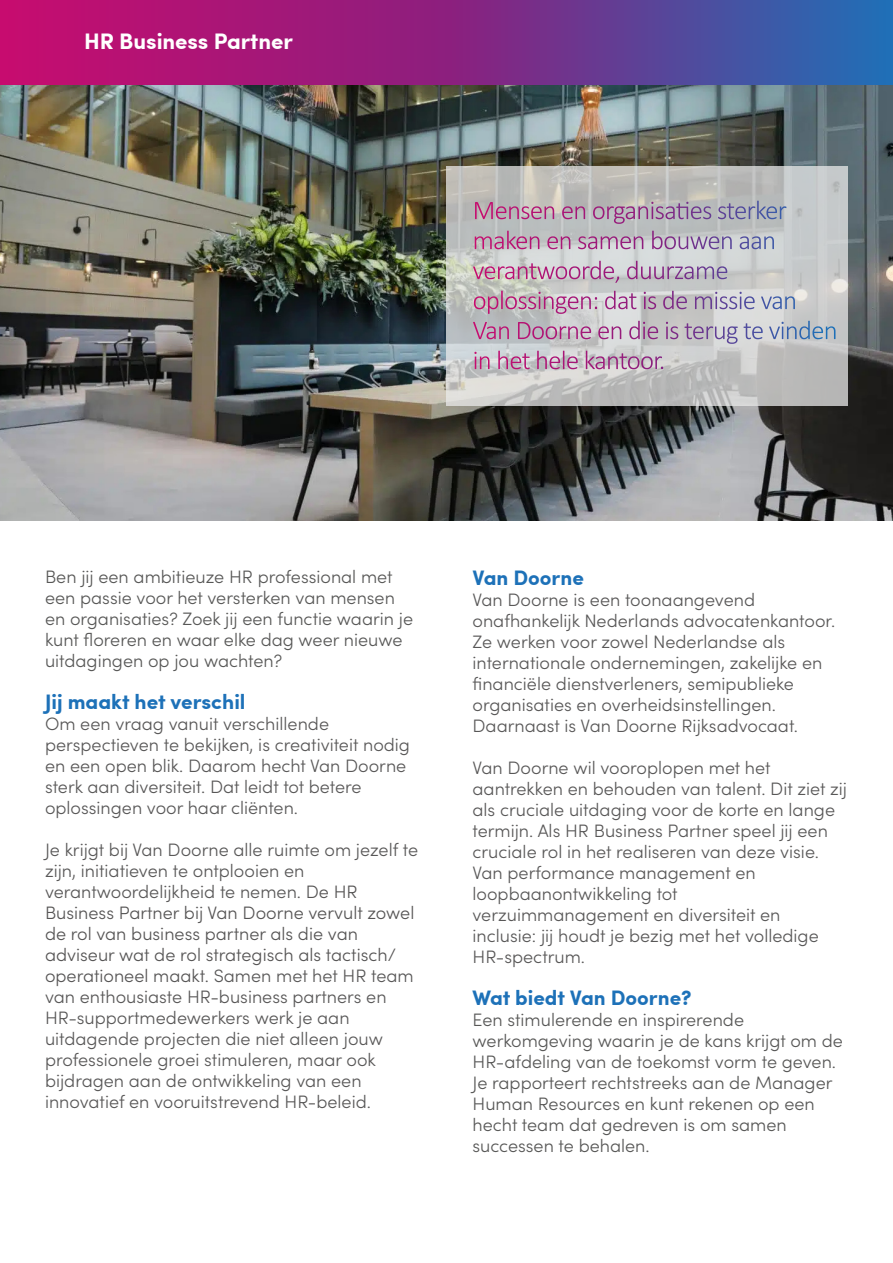
<style>
.page{position:relative;width:893px;height:1263px;background:#fff}
.page>*{position:absolute;margin:0;border:0;box-sizing:border-box;transform-origin:0 0}
.t1{font:700 22.5px "Sofia Pro";letter-spacing:-.005em;color:#fff}
.t2{font:700 21px "Sofia Pro";color:#1d71b8}
.t3{font:300 18px/21px "Sofia Pro";color:#585757}
.t4{font:300 18px/21px "Sofia Pro";color:#575756}
.s1{color:#555454}
</style>
<div class="page">
<svg style="left:0;top:0;width:893px;height:85px"></svg>
<img style="left:0;top:85px;width:893px;height:435px">
<div style="left:446px;top:166px;width:401px;height:239px;background:#ebebeb;opacity:.75"></div>
<svg style="left:475px;top:202px;width:79px;height:17px"></svg>
<svg style="left:562px;top:206px;width:23px;height:13px"></svg>
<svg style="left:593px;top:202px;width:118px;height:22px"></svg>
<svg style="left:718px;top:201px;width:68px;height:18px"></svg>
<svg style="left:475px;top:231px;width:64px;height:18px"></svg>
<svg style="left:547px;top:236px;width:23px;height:13px"></svg>
<svg style="left:578px;top:236px;width:65px;height:13px"></svg>
<svg style="left:652px;top:231px;width:80px;height:18px"></svg>
<svg style="left:740px;top:236px;width:34px;height:13px"></svg>
<svg style="left:473px;top:261px;width:146px;height:22px"></svg>
<svg style="left:627px;top:261px;width:100px;height:18px"></svg>
<svg style="left:474px;top:291px;width:123px;height:23px"></svg>
<svg style="left:605px;top:291px;width:31px;height:18px"></svg>
<svg style="left:644px;top:292px;width:12px;height:17px"></svg>
<svg style="left:663px;top:291px;width:24px;height:18px"></svg>
<svg style="left:695px;top:292px;width:60px;height:17px"></svg>
<svg style="left:761px;top:296px;width:34px;height:13px"></svg>
<svg style="left:473px;top:322px;width:36px;height:17px"></svg>
<svg style="left:518px;top:322px;width:73px;height:17px"></svg>
<svg style="left:598px;top:326px;width:23px;height:13px"></svg>
<svg style="left:629px;top:321px;width:29px;height:18px"></svg>
<svg style="left:666px;top:322px;width:12px;height:17px"></svg>
<svg style="left:684px;top:323px;width:79px;height:21px"></svg>
<svg style="left:769px;top:321px;width:66px;height:18px"></svg>
<svg style="left:474px;top:352px;width:15px;height:17px"></svg>
<svg style="left:498px;top:351px;width:32px;height:18px"></svg>
<svg style="left:537px;top:351px;width:41px;height:18px"></svg>
<svg style="left:586px;top:351px;width:77px;height:18px"></svg>
<p class="t1" style="left:84px;top:32px;width:210px">HR Business Partner</p>
<p class="t4" style="left:45px;top:568px;width:370px">Ben jij een ambitieuze HR professional met een passie voor het versterken van mensen en organisaties? Zoek jij een functie waarin je kunt floreren en waar elke dag weer nieuwe uitdagingen op jou wachten?</p>
<p class="t2" style="left:45px;top:693px;width:202px">Jij maakt het verschil</p>
<p class="t3" style="left:45px;top:715px;width:366px">Om een vraag vanuit verschillende perspectieven te bekijken, is creativiteit nodig en een open blik. Daarom hecht Van Doorne sterk aan diversiteit. Dat leidt tot betere oplossingen voor haar cliënten.</p>
<p class="t3" style="left:45px;top:841px;width:375px">Je krijgt bij Van Doorne alle ruimte om jezelf te zijn, initiatieven te ontplooien en verantwoordelijkheid te nemen. <span class="s1">De HR Business Partner bij Van Doorne vervult zowel de rol van business partner als die van adviseur wat de rol strategisch als tactisch/ operationeel maakt.</span> Samen met het HR team van enthousiaste HR-business partners en HR-supportmedewerkers werk je aan uitdagende projecten die niet alleen jouw professionele groei stimuleren, maar ook bijdragen aan de ontwikkeling van een innovatief en vooruitstrevend HR-beleid.</p>
<p class="t2" style="left:472px;top:569px;width:113px">Van Doorne</p>
<p class="t3" style="left:472px;top:591px;width:364px">Van Doorne is een toonaangevend onafhankelijk Nederlands advocatenkantoor.<br>Ze werken voor zowel Nederlandse als internationale ondernemingen, zakelijke en financiële dienstverleners, semipublieke organisaties en overheidsinstellingen.<br>Daarnaast is Van Doorne Rijksadvocaat.</p>
<p class="t3" style="left:472px;top:759px;width:376px">Van Doorne wil vooroplopen met het aantrekken en behouden van talent. Dit ziet zij als cruciale uitdaging voor de korte en lange termijn. Als HR Business Partner speel jij een cruciale rol in het realiseren van deze visie.<br>Van performance management en loopbaanontwikkeling tot verzuimmanagement en diversiteit en inclusie: jij houdt je bezig met het volledige HR-spectrum.</p>
<p class="t2" style="left:472px;top:989px;width:221px">Wat biedt Van Doorne?</p>
<p class="t4" style="left:472px;top:1011px;width:372px">Een stimulerende en inspirerende werkomgeving waarin je de kans krijgt om de HR-afdeling van de toekomst vorm te geven.<br>Je rapporteert rechtstreeks aan de Manager Human Resources en kunt rekenen op een hecht team dat gedreven is om samen successen te behalen.</p>
</div>
